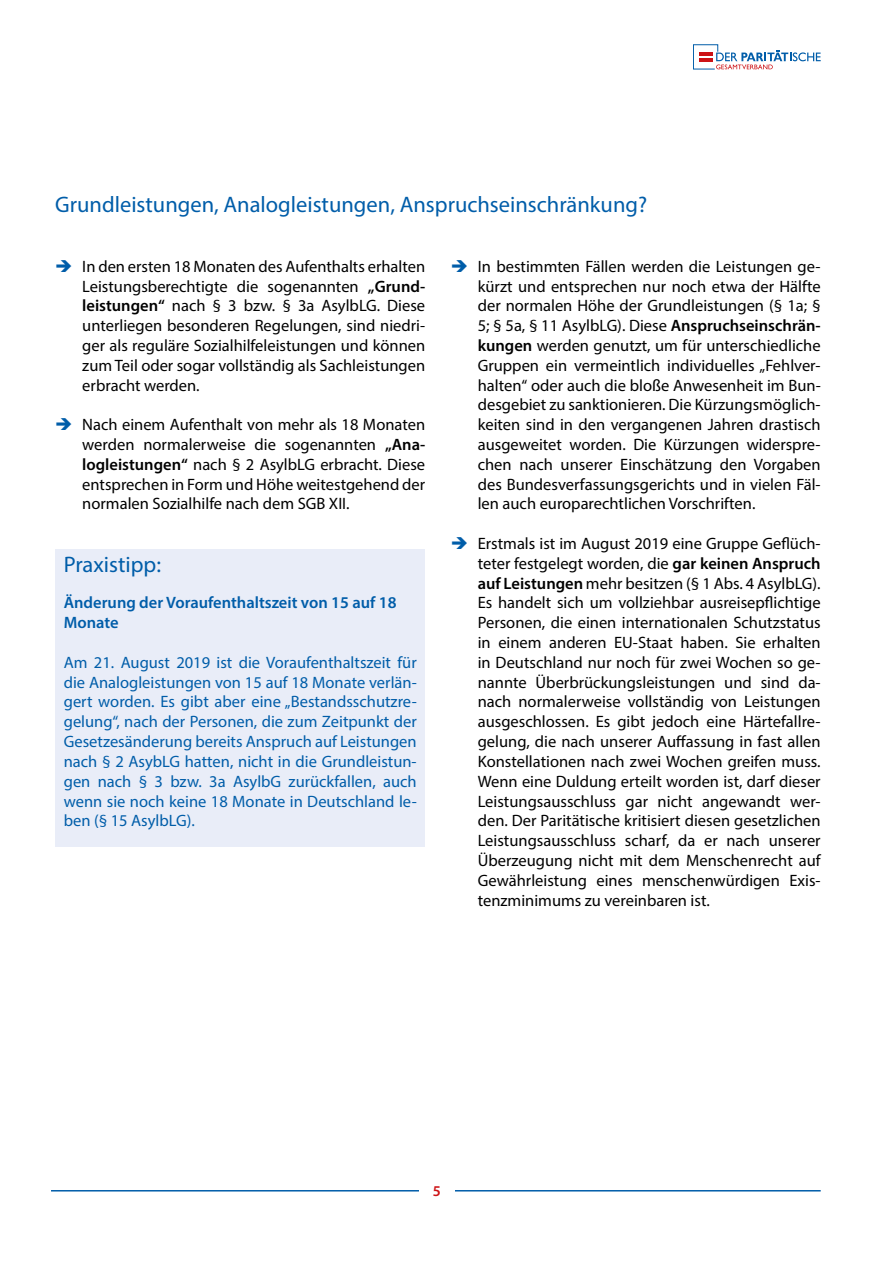
<style>
.page{position:relative;width:893px;height:1263px;background:#fff}
.page>*{position:absolute;margin:0;border:0;box-sizing:border-box;transform-origin:0 0}
.t1{font:22.5px "Myriad Pro";color:#005da9}
.t2{font:16.5px/19.8px "Myriad Pro";color:#000;text-align:justify}
.t3{font:16.5px/19.8px "Myriad Pro";color:#005da9;text-align:justify}
.t4{font:600 16.5px/19.8px "Myriad Pro";color:#005da9}
.t5{font:600 15px "Myriad Pro";color:#cd1316}
.s1{font-weight:600}
</style>
<div class="page">
<hr style="left:51px;top:1190px;width:770px;height:1px;background:#005da9">
<div style="left:419px;top:1185px;width:36px;height:26px;background:#fff"></div>
<svg style="left:693px;top:44px;width:128px;height:25px"></svg>
<div style="left:55px;top:549px;width:370px;height:297px;background:#e9edf8"></div>
<h1 class="t1" style="left:55px;top:191px;width:593px">Grundleistungen, Analogleistungen, Anspruchseinschränkung?</h1>
<p class="t2" style="left:82px;top:256px;width:344px">In den ersten 18 Monaten des Aufenthalts erhalten Leistungsberechtigte die sogenannten <span class="s1">„Grund&shy;leistungen“</span> nach § 3 bzw. § 3a AsylbLG. Diese unterliegen besonderen Regelungen, sind niedri&shy;ger als reguläre Sozialhilfeleistungen und können zum Teil oder sogar vollständig als Sachleistungen erbracht werden.</p>
<p class="t2" style="left:82px;top:415px;width:344px">Nach einem Aufenthalt von mehr als 18 Monaten werden normalerweise die sogenannten <span class="s1">„Ana&shy;logleistungen“</span> nach § 2 AsylbLG erbracht. Diese entsprechen in Form und Höhe weitestgehend der normalen Sozialhilfe nach dem SGB XII.</p>
<h1 class="t1" style="left:64px;top:550px;width:99px">Praxistipp:</h1>
<p class="t4" style="left:64px;top:593px;width:334px">Änderung der Voraufenthaltszeit von 15 auf 18<br>Monate</p>
<p class="t3" style="left:64px;top:652px;width:354px">Am 21. August 2019 ist die Voraufenthaltszeit für die Analogleistungen von 15 auf 18 Monate verlän&shy;gert worden. Es gibt aber eine „Bestandsschutzre&shy;gelung“, nach der Personen, die zum Zeitpunkt der Gesetzesänderung bereits Anspruch auf Leistungen nach § 2 AsybLG hatten, nicht in die Grundleistun&shy;gen nach § 3 bzw. 3a AsylbG zurückfallen, auch wenn sie noch keine 18 Monate in Deutschland le&shy;ben (§ 15 AsylbLG).</p>
<p class="t2" style="left:478px;top:256px;width:344px">In bestimmten Fällen werden die Leistungen ge&shy;kürzt und entsprechen nur noch etwa der Hälfte der normalen Höhe der Grundleistungen (§ 1a; § 5; § 5a, § 11 AsylbLG). Diese <span class="s1">Anspruchseinschrän&shy;kungen</span> werden genutzt, um für unterschiedliche Gruppen ein vermeintlich individuelles „Fehlver&shy;halten“ oder auch die bloße Anwesenheit im Bun&shy;desgebiet zu sanktionieren. Die Kürzungsmöglich&shy;keiten sind in den vergangenen Jahren drastisch ausgeweitet worden. Die Kürzungen widerspre&shy;chen nach unserer Einschätzung den Vorgaben des Bundesverfassungsgerichts und in vielen Fäl&shy;len auch europarechtlichen Vorschriften.</p>
<p class="t2" style="left:478px;top:533px;width:344px">Erstmals ist im August 2019 eine Gruppe Geflüch&shy;teter festgelegt worden, die <span class="s1">gar keinen Anspruch auf Leistungen</span> mehr besitzen (§ 1 Abs. 4 AsylbLG).<br>Es handelt sich um vollziehbar ausreisepflichtige Personen, die einen internationalen Schutzstatus in einem anderen EU-Staat haben. Sie erhalten in Deutschland nur noch für zwei Wochen so ge&shy;nannte Überbrückungsleistungen und sind da&shy;nach normalerweise vollständig von Leistungen ausgeschlossen. Es gibt jedoch eine Härtefallre&shy;gelung, die nach unserer Auffassung in fast allen Konstellationen nach zwei Wochen greifen muss.<br>Wenn eine Duldung erteilt worden ist, darf dieser Leistungsausschluss gar nicht angewandt wer&shy;den. Der Paritätische kritisiert diesen gesetzlichen Leistungsausschluss scharf, da er nach unserer Überzeugung nicht mit dem Menschenrecht auf Gewährleistung eines menschenwürdigen Exis&shy;tenzminimums zu vereinbaren ist.</p>
<p class="t5" style="left:433px;top:1182px;width:10px">5</p>
</div>
